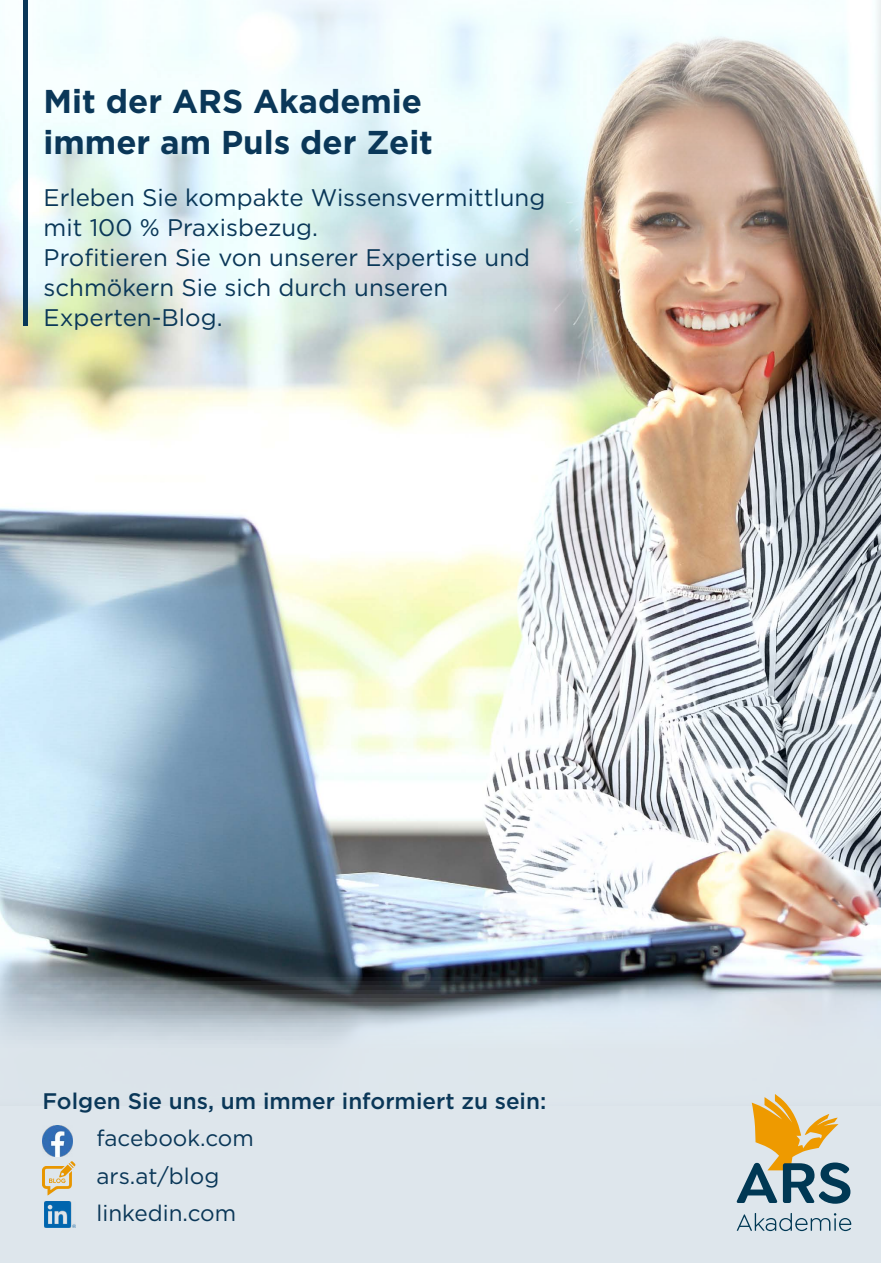
<style>
.page{position:relative;width:881px;height:1263px;background:#fff}
.page>*{position:absolute;margin:0;border:0;box-sizing:border-box;transform-origin:0 0}
.t1{font:700 33px/41.4px "Gotham";color:#0a3758}
.t2{font:24px/30px "Gotham";color:#0a3758}
.t3{font:500 22.5px "Gotham";color:#0a3758}
.t4{font:22.5px/37.5px "Gotham";color:#0a3758}
</style>
<div class="page">
<div style="left:0;top:0;width:880px;height:1263px;background:#dee6ec"></div>
<img style="left:0;top:0;width:880px;height:1044px">
<div style="left:23px;top:0;width:5px;height:326px;background:#0a3758"></div>
<svg style="left:736px;top:1213px;width:115px;height:18px"></svg>
<svg style="left:736px;top:1094px;width:114px;height:110px"></svg>
<img style="left:42px;top:1125px;width:31px;height:31px">
<img style="left:45px;top:1201px;width:30px;height:26px">
<svg style="left:42px;top:1161px;width:34px;height:34px"></svg>
<h1 class="t1" style="left:44px;top:80px;width:391px">Mit der ARS Akademie immer am Puls der Zeit</h1>
<p class="t2" style="left:44px;top:182px;width:503px">Erleben Sie kompakte Wissensvermittlung mit 100 % Praxisbezug.<br>Profitieren Sie von unserer Expertise und schmökern Sie sich durch unseren<br>Experten-Blog.</p>
<p class="t3" style="left:43px;top:1086px;width:505px">Folgen Sie uns, um immer informiert zu sein:</p>
<p class="t4" style="left:97px;top:1119px;width:159px">facebook.com ars.at/blog linkedin.com</p>
</div>
